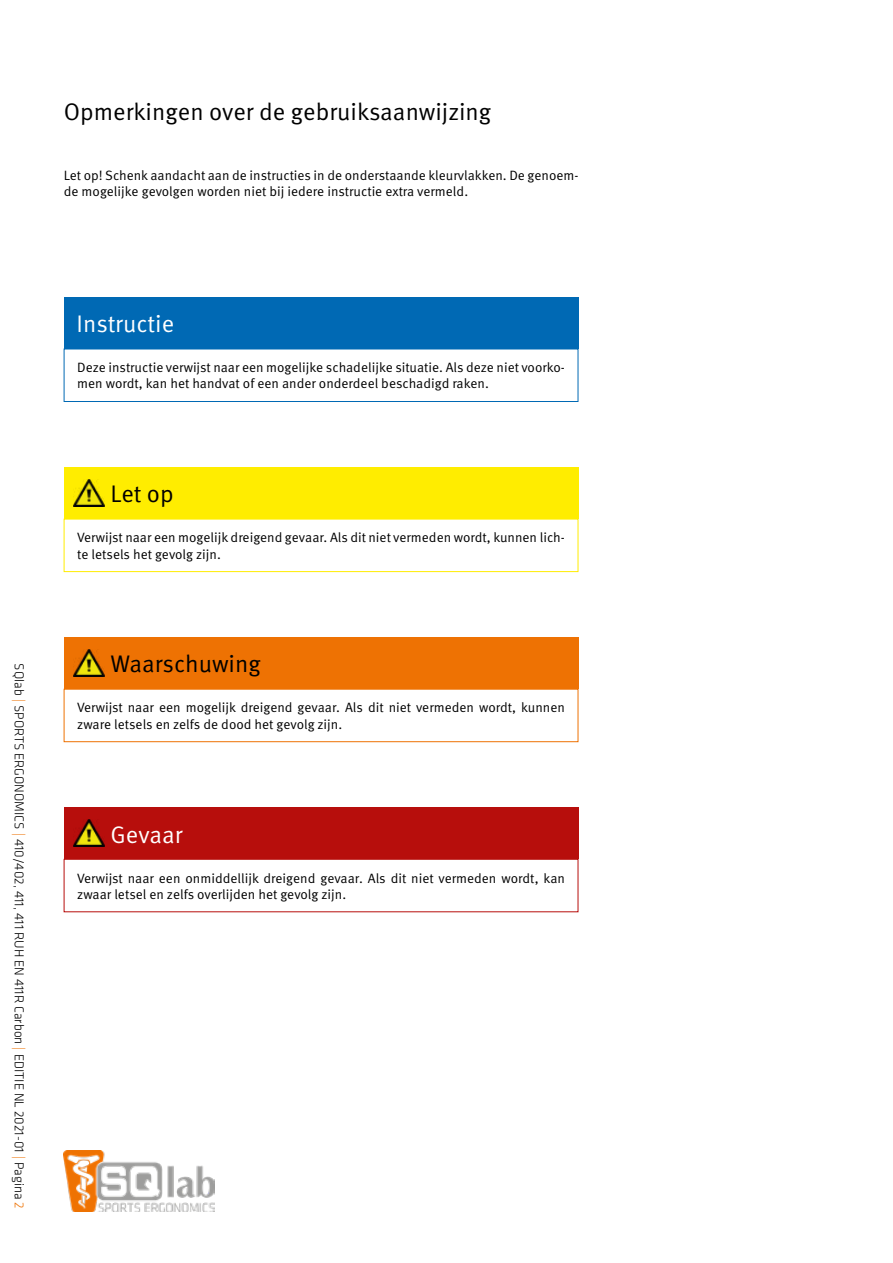
<style>
.page{position:relative;width:893px;height:1263px;background:#fff}
.page>*{position:absolute;margin:0;border:0;box-sizing:border-box;transform-origin:0 0}
.t1{font:24px "Meta OT Norm";color:#000}
.t2{font:24px "Meta OT Norm";color:#fff}
.t3{font:13.5px/16.2px "Meta OT Norm";color:#000}
.t4{font:300 13.5px "Klavika Basic";color:#000}
.s1{color:#ee7203}
</style>
<div class="page">
<img style="left:64px;top:1150px;width:151px;height:62px">
<div style="left:64px;top:298px;width:514px;height:51px;background:#0069b4"></div>
<div style="left:64px;top:349px;width:514px;height:53px;border:1px solid #0069b4"></div>
<div style="left:64px;top:468px;width:514px;height:51px;background:#ffed00"></div>
<div style="left:64px;top:519px;width:514px;height:53px;border:1px solid #ffed00"></div>
<img style="left:73px;top:480px;width:31px;height:27px">
<div style="left:64px;top:638px;width:514px;height:51px;background:#ee7203"></div>
<div style="left:64px;top:689px;width:514px;height:53px;border:1px solid #ee7203"></div>
<img style="left:73px;top:650px;width:31px;height:27px">
<div style="left:64px;top:808px;width:514px;height:51px;background:#b70e0c"></div>
<div style="left:64px;top:859px;width:514px;height:53px;border:1px solid #b70e0c"></div>
<img style="left:73px;top:820px;width:31px;height:27px">
<h1 class="t1" style="left:64px;top:97px;width:429px">Opmerkingen over de gebruiksaanwijzing</h1>
<p class="t3" style="left:64px;top:168px;width:516px">Let op! Schenk aandacht aan de instructies in de onderstaande kleurvlakken. De genoem&shy;de mogelijke gevolgen worden niet bij iedere instructie extra vermeld.</p>
<p class="t4" style="left:28px;top:663px;width:547px;rotate:90deg">SQlab <span class="s1">|</span> SPORTS ERGONOMICS <span class="s1">|</span> 410/402, 411, 411 RUH EN 411R Carbon <span class="s1">|</span> EDITIE NL 2021-01 <span class="s1">|</span> Pagina <span class="s1">2</span></p>
<h1 class="t2" style="left:71px;top:306px;width:83px">Hinweis</h1>
<h1 class="t2" style="left:77px;top:309px;width:99px">Instructie</h1>
<p class="t3" style="left:77px;top:360px;width:489px">Deze instructie verwijst naar een mogelijke schadelijke situatie. Als deze niet voorko&shy;men wordt, kan het handvat of een ander onderdeel beschadigd raken.</p>
<h1 class="t1" style="left:111px;top:480px;width:65px">Let op</h1>
<p class="t3" style="left:77px;top:530px;width:489px">Verwijst naar een mogelijk dreigend gevaar. Als dit niet vermeden wordt, kunnen lich&shy;te letsels het gevolg zijn.</p>
<h1 class="t1" style="left:111px;top:650px;width:152px">Waarschuwing</h1>
<p class="t3" style="left:77px;top:700px;width:489px">Verwijst naar een mogelijk dreigend gevaar. Als dit niet vermeden wordt, kunnen zware letsels en zelfs de dood het gevolg zijn.</p>
<h1 class="t2" style="left:111px;top:820px;width:74px">Gevaar</h1>
<p class="t3" style="left:77px;top:870px;width:489px">Verwijst naar een onmiddellijk dreigend gevaar. Als dit niet vermeden wordt, kan zwaar letsel en zelfs overlijden het gevolg zijn.</p>
</div>
